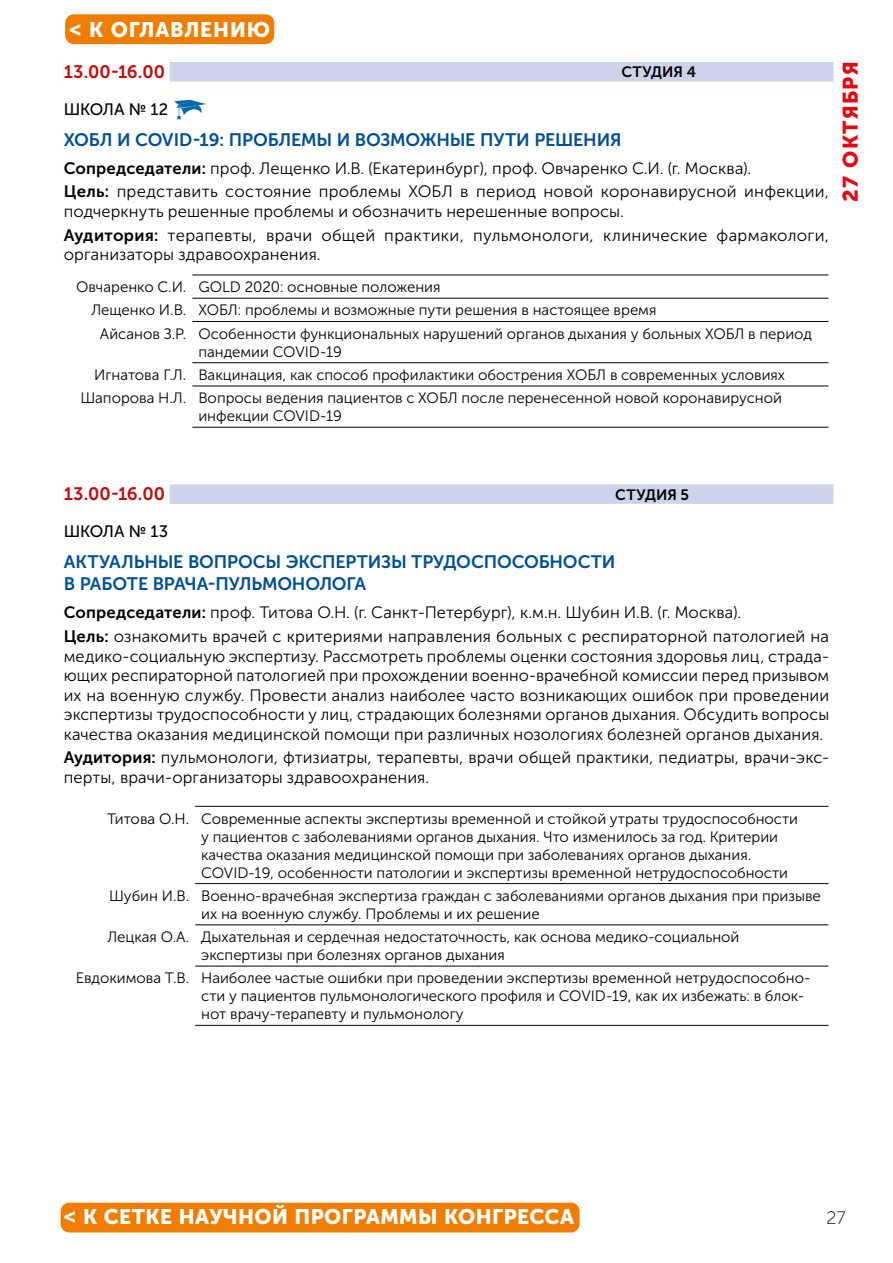
<style>
.page{position:relative;width:893px;height:1263px;background:#fff}
.page>*{position:absolute;margin:0;border:0;box-sizing:border-box;transform-origin:0 0}
.t1{font:21px "Museo Sans Cyrl 900";letter-spacing:.02em;color:#fff}
.t2{font:21px "Museo Sans Cyrl 900";letter-spacing:.04em;color:#fff}
.t3{font:21px "Museo Sans Cyrl 900";letter-spacing:.06em;color:#e30613}
.t4{font:18px/22.5px "Museo Sans Cyrl 700";letter-spacing:-.01em;color:#004f91}
.t5{font:18px "Museo Sans Cyrl 700";letter-spacing:.005em;color:#c00d0e}
.t6{font:18px "Museo Sans Cyrl 100";color:#000}
.t7{font:16.5px/19.5px "Museo Sans Cyrl 300";letter-spacing:.01em;color:#000}
.t8{font:16.5px "Museo Sans Cyrl 500";letter-spacing:-.01em;color:#000}
.t9{font:15px/18px "Museo Sans Cyrl 300";color:#000}
.s1{font-family:"Museo Sans Cyrl 700"}
</style>
<div class="page">
<div style="left:64px;top:62px;width:769px;height:20px;background:#cdd4e9"></div>
<div style="left:64px;top:62px;width:106px;height:22px;background:#fff"></div>
<div style="left:64px;top:484px;width:769px;height:20px;background:#cdd4e9"></div>
<div style="left:64px;top:484px;width:106px;height:22px;background:#fff"></div>
<hr style="left:192px;top:275px;width:636px;height:1px;background:#000">
<hr style="left:192px;top:298px;width:636px;height:1px;background:#000">
<hr style="left:192px;top:321px;width:636px;height:1px;background:#000">
<hr style="left:192px;top:362px;width:636px;height:1px;background:#000">
<hr style="left:192px;top:386px;width:636px;height:1px;background:#000">
<hr style="left:192px;top:427px;width:636px;height:1px;background:#000">
<hr style="left:195px;top:883px;width:633px;height:1px;background:#000">
<hr style="left:195px;top:924px;width:633px;height:1px;background:#000">
<hr style="left:195px;top:966px;width:633px;height:1px;background:#000">
<hr style="left:195px;top:806px;width:633px;height:1px;background:#000">
<hr style="left:195px;top:1025px;width:633px;height:1px;background:#000">
<div style="left:61px;top:1203px;width:519px;height:29px;background:#ef7d00;border-radius:9px"></div>
<div style="left:65px;top:14px;width:209px;height:30px;background:#ef7d00;border-radius:9px"></div>
<h1 class="t2" style="left:69px;top:18px;width:202px">&lt; K ОГЛАВЛЕНИЮ</h1>
<p class="t5" style="left:64px;top:62px;width:103px">13.00-16.00</p>
<p class="t8" style="left:64px;top:100px;width:106px">ШКОЛА № 12</p>
<p class="t4" style="left:64px;top:128px;width:559px">ХОБЛ И COVID-19: ПРОБЛЕМЫ И ВОЗМОЖНЫЕ ПУТИ РЕШЕНИЯ</p>
<p class="t7" style="left:64px;top:156px;width:767px;line-height:23.7px"><span class="s1">Сопредседатели:</span> проф. Лещенко И.В. (Екатеринбург), проф. Овчаренко С.И. (г. Москва).<br><span class="s1">Цель:</span> представить состояние проблемы ХОБЛ в период новой коронавирусной инфекции,</p>
<p class="t7" style="left:64px;top:199px;width:767px;line-height:23.7px">подчеркнуть решенные проблемы и обозначить нерешенные вопросы.<br><span class="s1">Аудитория:</span> терапевты, врачи общей практики, пульмонологи, клинические фармакологи,</p>
<p class="t7" style="left:64px;top:245px;width:258px">организаторы здравоохранения.</p>
<p class="t9" style="left:76px;top:278px;width:366px">Овчаренко С.И. GOLD 2020: основные положения</p>
<p class="t9" style="left:91px;top:301px;width:567px">Лещенко И.В. ХОБЛ: проблемы и возможные пути решения в настоящее время</p>
<p class="t9" style="left:100px;top:325px;width:714px">Айсанов З.Р. Особенности функциональных нарушений органов дыхания у больных ХОБЛ в период</p>
<p class="t9" style="left:198px;top:343px;width:145px">пандемии COVID-19</p>
<p class="t9" style="left:94px;top:366px;width:692px">Игнатова Г.Л. Вакцинация, как способ профилактики обострения ХОБЛ в современных условиях</p>
<p class="t9" style="left:80px;top:389px;width:703px">Шапорова Н.Л. Вопросы ведения пациентов с ХОБЛ после перенесенной новой коронавирусной</p>
<p class="t9" style="left:198px;top:407px;width:145px">инфекции COVID-19</p>
<h1 class="t3" style="left:838px;top:202px;width:141px;rotate:-90deg">27 ОКТЯБРЯ</h1>
<p class="t5" style="left:64px;top:484px;width:103px">13.00-16.00</p>
<p class="t8" style="left:64px;top:522px;width:106px">ШКОЛА № 13</p>
<p class="t4" style="left:64px;top:550px;width:553px">АКТУАЛЬНЫЕ ВОПРОСЫ ЭКСПЕРТИЗЫ ТРУДОСПОСОБНОСТИ<br>В РАБОТЕ ВРАЧА-ПУЛЬМОНОЛОГА</p>
<p class="t7" style="left:64px;top:601px;width:767px;line-height:23.7px"><span class="s1">Сопредседатели:</span> проф. Титова О.Н. (г. Санкт-Петербург), к.м.н. Шубин И.В. (г. Москва).<br><span class="s1">Цель:</span> ознакомить врачей с критериями направления больных с респираторной патологией на</p>
<p class="t7" style="left:64px;top:646px;width:767px;text-align:justify">медико-социальную экспертизу. Рассмотреть проблемы оценки состояния здоровья лиц, страда&shy;ющих респираторной патологией при прохождении военно-врачебной комиссии перед призывом их на военную службу. Провести анализ наиболее часто возникающих ошибок при проведении экспертизы трудоспособности у лиц, страдающих болезнями органов дыхания. Обсудить вопросы качества оказания медицинской помощи при различных нозологиях болезней органов дыхания.</p>
<p class="t7" style="left:64px;top:748px;width:767px"><span class="s1">Аудитория:</span> пульмонологи, фтизиатры, терапевты, врачи общей практики, педиатры, врачи-экс&shy;перты, врачи-организаторы здравоохранения.</p>
<p class="t9" style="left:201px;top:809px;width:598px;text-indent:-94px">Титова О.Н. Современные аспекты экспертизы временной и стойкой утраты трудоспособности у пациентов с заболеваниями органов дыхания. Что изменилось за год. Критерии качества оказания медицинской помощи при заболеваниях органов дыхания.<br>COVID-19, особенности патологии и экспертизы временной нетрудоспособности</p>
<p class="t9" style="left:201px;top:887px;width:621px;text-indent:-92px">Шубин И.В. Военно-врачебная экспертиза граждан с заболеваниями органов дыхания при призыве их на военную службу. Проблемы и их решение</p>
<p class="t9" style="left:201px;top:928px;width:540px;text-indent:-94px">Лецкая О.А. Дыхательная и сердечная недостаточность, как основа медико-социальной экспертизы при болезнях органов дыхания</p>
<p class="t9" style="left:201px;top:969px;width:611px;text-indent:-125px">Евдокимова Т.В. Наиболее частые ошибки при проведении экспертизы временной нетрудоспособно&shy;сти у пациентов пульмонологического профиля и COVID-19, как их избежать: в блок&shy;нот врачу-терапевту и пульмонологу</p>
<h1 class="t1" style="left:64px;top:1205px;width:512px">&lt; K СЕТКЕ НАУЧНОЙ ПРОГРАММЫ КОНГРЕССА</h1>
<p class="t6" style="left:826px;top:1208px;width:21px">27</p>
</div>
